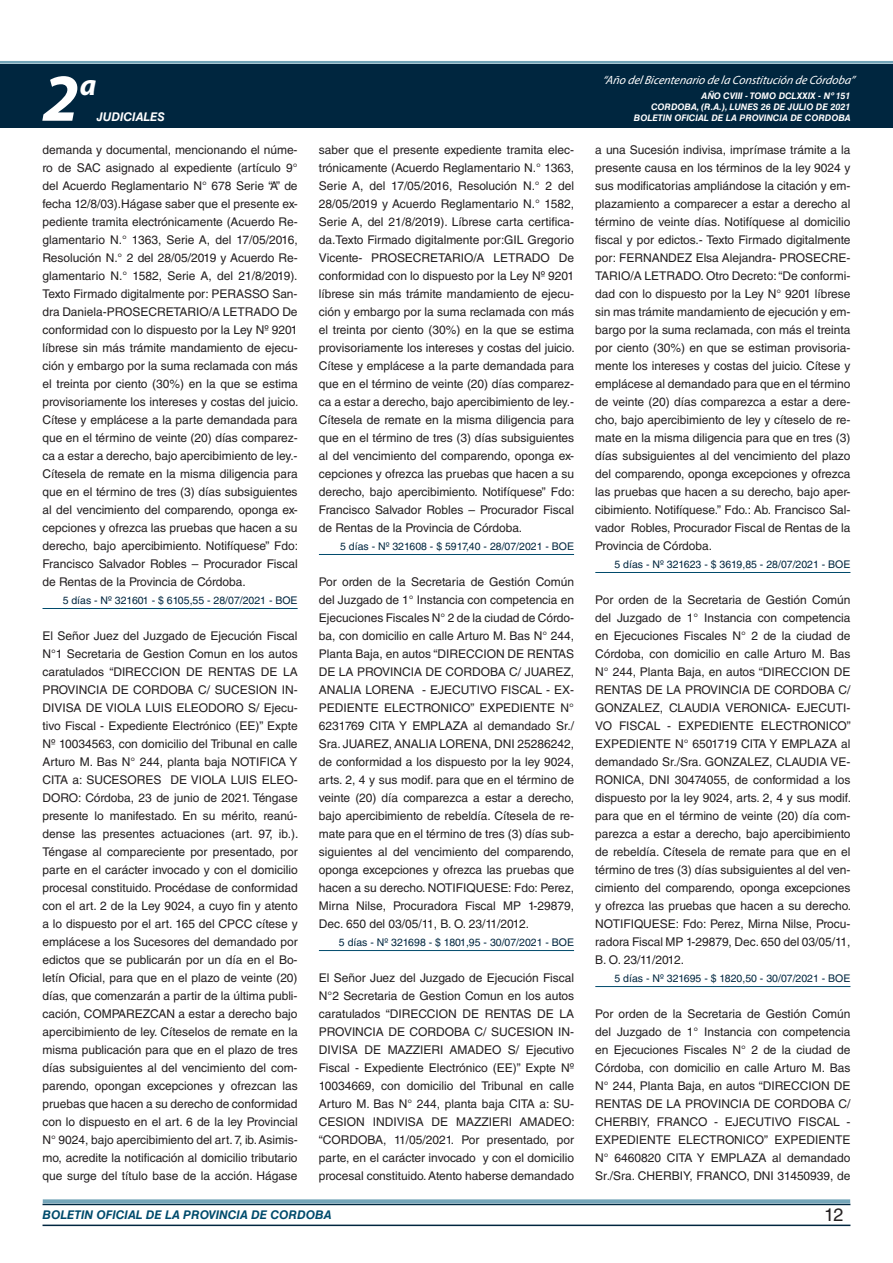
<style>
.page{position:relative;width:893px;height:1263px;background:#fff}
.page>*{position:absolute;margin:0;border:0;box-sizing:border-box;transform-origin:0 0}
.t1{font:italic 700 67.5px "Myriad Pro";color:#fff}
.t2{font:italic 700 30px "Myriad Pro";color:#fff}
.t3{font:18px "Helvetica LT Std";color:#231f20}
.t4{font:12px/18px "Helvetica LT Std";color:#231f20;text-align:justify}
.t5{font:italic 12px "Myriad Pro";color:#fff}
.t6{font:italic 700 12px "Helvetica LT Std";color:#004b6c}
.t7{font:italic 700 12px "Helvetica LT Std";color:#fff}
.t8{font:10.5px "Helvetica LT Std";color:#00263f}
.t9{font:italic 700 9px/10.8px "Helvetica LT Std";color:#fff;text-align:right}
</style>
<div class="page">
<div style="left:0;top:61px;width:893px;height:6px;background:#fff;opacity:.75"></div>
<div style="left:0;top:64px;width:893px;height:64px;background:#00263f"></div>
<hr style="left:43px;top:1224px;width:807px;height:2px;background:#00263f">
<div style="left:42px;top:1198px;width:809px;height:8px;background:#fff;opacity:.75"></div>
<hr style="left:43px;top:608px;width:255px;height:1px;background:#004b6c">
<hr style="left:319px;top:554px;width:255px;height:1px;background:#004b6c">
<hr style="left:319px;top:950px;width:255px;height:1px;background:#004b6c">
<hr style="left:595px;top:572px;width:255px;height:1px;background:#004b6c">
<hr style="left:595px;top:986px;width:255px;height:1px;background:#004b6c">
<p class="t5" style="left:603px;top:72px;width:254px">“Año delBicentenario de la Constitución de Córdoba”</p>
<h1 class="t1" style="left:43px;top:54px;width:38px">2</h1>
<h2 class="t2" style="left:80px;top:66px;width:18px">a</h2>
<p class="t9" style="left:651px;top:91px;width:201px">AÑO CVIII - TOMO DCLXXIX - Nº 151<br>CORDOBA, (R.A.), LUNES 26 DE JULIO DE 2021</p>
<p class="t7" style="left:97px;top:110px;width:70px">JUDICIALES</p>
<p class="t9" style="left:634px;top:112px;width:218px">BOLETIN OFICIAL DE LA PROVINCIA DE CORDOBA</p>
<p class="t4" style="left:43px;top:141px;width:257px">demanda y documental, mencionando el núme&shy;ro de SAC asignado al expediente (artículo 9° del Acuerdo Reglamentario N° 678 Serie “A” de fecha 12/8/03).Hágase saber que el presente ex&shy;pediente tramita electrónicamente (Acuerdo Re&shy;glamentario N.° 1363, Serie A, del 17/05/2016, Resolución N.° 2 del 28/05/2019 y Acuerdo Re&shy;glamentario N.° 1582, Serie A, del 21/8/2019).<br>Texto Firmado digitalmente por: PERASSO San&shy;dra Daniela-PROSECRETARIO/A LETRADO De conformidad con lo dispuesto por la Ley Nº 9201 líbrese sin más trámite mandamiento de ejecu&shy;ción y embargo por la suma reclamada con más el treinta por ciento (30%) en la que se estima provisoriamente los intereses y costas del juicio.<br>Cítese y emplácese a la parte demandada para que en el término de veinte (20) días comparez&shy;ca a estar a derecho, bajo apercibimiento de ley.- Cítesela de remate en la misma diligencia para que en el término de tres (3) días subsiguientes al del vencimiento del comparendo, oponga ex&shy;cepciones y ofrezca las pruebas que hacen a su derecho, bajo apercibimiento. Notifíquese” Fdo:<br>Francisco Salvador Robles – Procurador Fiscal de Rentas de la Provincia de Córdoba.</p>
<p class="t8" style="left:63px;top:594px;width:236px">5 días - Nº 321601 - $ 6105,55 - 28/07/2021 - BOE</p>
<p class="t4" style="left:43px;top:627px;width:257px">El Señor Juez del Juzgado de Ejecución Fiscal N°1 Secretaria de Gestion Comun en los autos caratulados “DIRECCION DE RENTAS DE LA PROVINCIA DE CORDOBA C/ SUCESION IN-DIVISA DE VIOLA LUIS ELEODORO S/ Ejecu&shy;tivo Fiscal - Expediente Electrónico (EE)” Expte Nº 10034563, con domicilio del Tribunal en calle Arturo M. Bas N° 244, planta baja NOTIFICA Y CITA a: SUCESORES DE VIOLA LUIS ELEO-DORO: Córdoba, 23 de junio de 2021. Téngase presente lo manifestado. En su mérito, reanú&shy;dense las presentes actuaciones (art. 97, ib.).<br>Téngase al compareciente por presentado, por parte en el carácter invocado y con el domicilio procesal constituido. Procédase de conformidad con el art. 2 de la Ley 9024, a cuyo fin y atento a lo dispuesto por el art. 165 del CPCC cítese y emplácese a los Sucesores del demandado por edictos que se publicarán por un día en el Bo&shy;letín Oficial, para que en el plazo de veinte (20) días, que comenzarán a partir de la última publi&shy;cación, COMPAREZCAN a estar a derecho bajo apercibimiento de ley. Cíteselos de remate en la misma publicación para que en el plazo de tres días subsiguientes al del vencimiento del com&shy;parendo, opongan excepciones y ofrezcan las pruebas que hacen a su derecho de conformidad con lo dispuesto en el art. 6 de la ley Provincial N° 9024, bajo apercibimiento del art. 7, ib. Asimis&shy;mo, acredite la notificación al domicilio tributario que surge del título base de la acción. Hágase</p>
<p class="t4" style="left:319px;top:141px;width:257px">saber que el presente expediente tramita elec&shy;trónicamente (Acuerdo Reglamentario N.° 1363, Serie A, del 17/05/2016, Resolución N.° 2 del 28/05/2019 y Acuerdo Reglamentario N.° 1582, Serie A, del 21/8/2019). Líbrese carta certifica&shy;da.Texto Firmado digitalmente por:GIL Gregorio Vicente- PROSECRETARIO/A LETRADO De conformidad con lo dispuesto por la Ley Nº 9201 líbrese sin más trámite mandamiento de ejecu&shy;ción y embargo por la suma reclamada con más el treinta por ciento (30%) en la que se estima provisoriamente los intereses y costas del juicio.<br>Cítese y emplácese a la parte demandada para que en el término de veinte (20) días comparez&shy;ca a estar a derecho, bajo apercibimiento de ley.- Cítesela de remate en la misma diligencia para que en el término de tres (3) días subsiguientes al del vencimiento del comparendo, oponga ex&shy;cepciones y ofrezca las pruebas que hacen a su derecho, bajo apercibimiento. Notifíquese” Fdo:<br>Francisco Salvador Robles – Procurador Fiscal de Rentas de la Provincia de Córdoba.</p>
<p class="t8" style="left:340px;top:540px;width:235px">5 días - Nº 321608 - $ 5917,40 - 28/07/2021 - BOE</p>
<p class="t4" style="left:319px;top:573px;width:257px">Por orden de la Secretaria de Gestión Común del Juzgado de 1° Instancia con competencia en Ejecuciones Fiscales N° 2 de la ciudad de Córdo&shy;ba, con domicilio en calle Arturo M. Bas N° 244, Planta Baja, en autos “DIRECCION DE RENTAS DE LA PROVINCIA DE CORDOBA C/ JUAREZ, ANALIA LORENA - EJECUTIVO FISCAL - EX-PEDIENTE ELECTRONICO” EXPEDIENTE N° 6231769 CITA Y EMPLAZA al demandado Sr./ Sra. JUAREZ, ANALIA LORENA, DNI 25286242, de conformidad a los dispuesto por la ley 9024, arts. 2, 4 y sus modif. para que en el término de veinte (20) día comparezca a estar a derecho, bajo apercibimiento de rebeldía. Cítesela de re&shy;mate para que en el término de tres (3) días sub&shy;siguientes al del vencimiento del comparendo, oponga excepciones y ofrezca las pruebas que hacen a su derecho. NOTIFIQUESE: Fdo: Perez, Mirna Nilse, Procuradora Fiscal MP 1-29879, Dec. 650 del 03/05/11, B. O. 23/11/2012.</p>
<p class="t8" style="left:339px;top:936px;width:237px">5 días - Nº 321698 - $ 1801,95 - 30/07/2021 - BOE</p>
<p class="t4" style="left:319px;top:969px;width:257px">El Señor Juez del Juzgado de Ejecución Fiscal N°2 Secretaria de Gestion Comun en los autos caratulados “DIRECCION DE RENTAS DE LA PROVINCIA DE CORDOBA C/ SUCESION IN-DIVISA DE MAZZIERI AMADEO S/ Ejecutivo Fiscal - Expediente Electrónico (EE)” Expte Nº 10034669, con domicilio del Tribunal en calle Arturo M. Bas N° 244, planta baja CITA a: SU-CESION INDIVISA DE MAZZIERI AMADEO: “CORDOBA, 11/05/2021. Por presentado, por parte, en el carácter invocado y con el domicilio procesal constituido. Atento haberse demandado</p>
<p class="t4" style="left:595px;top:141px;width:257px">a una Sucesión indivisa, imprímase trámite a la presente causa en los términos de la ley 9024 y sus modificatorias ampliándose la citación y em&shy;plazamiento a comparecer a estar a derecho al término de veinte días. Notifíquese al domicilio fiscal y por edictos.- Texto Firmado digitalmente por: FERNANDEZ Elsa Alejandra- PROSECRE-TARIO/A LETRADO. Otro Decreto: “De conformi&shy;dad con lo dispuesto por la Ley N° 9201 líbrese sin mas trámite mandamiento de ejecución y em&shy;bargo por la suma reclamada, con más el treinta por ciento (30%) en que se estiman provisoria&shy;mente los intereses y costas del juicio. Cítese y emplácese al demandado para que en el término de veinte (20) días comparezca a estar a dere&shy;cho, bajo apercibimiento de ley y cíteselo de re&shy;mate en la misma diligencia para que en tres (3) días subsiguientes al del vencimiento del plazo del comparendo, oponga excepciones y ofrezca las pruebas que hacen a su derecho, bajo aper&shy;cibimiento. Notifíquese.” Fdo.: Ab. Francisco Sal&shy;vador Robles, Procurador Fiscal de Rentas de la Provincia de Córdoba.</p>
<p class="t8" style="left:615px;top:558px;width:237px">5 días - Nº 321623 - $ 3619,85 - 28/07/2021 - BOE</p>
<p class="t4" style="left:595px;top:591px;width:257px">Por orden de la Secretaria de Gestión Común del Juzgado de 1° Instancia con competencia en Ejecuciones Fiscales N° 2 de la ciudad de Córdoba, con domicilio en calle Arturo M. Bas N° 244, Planta Baja, en autos “DIRECCION DE RENTAS DE LA PROVINCIA DE CORDOBA C/ GONZALEZ, CLAUDIA VERONICA- EJECUTI-VO FISCAL - EXPEDIENTE ELECTRONICO” EXPEDIENTE N° 6501719 CITA Y EMPLAZA al demandado Sr./Sra. GONZALEZ, CLAUDIA VE-RONICA, DNI 30474055, de conformidad a los dispuesto por la ley 9024, arts. 2, 4 y sus modif. para que en el término de veinte (20) día com&shy;parezca a estar a derecho, bajo apercibimiento de rebeldía. Cítesela de remate para que en el término de tres (3) días subsiguientes al del ven&shy;cimiento del comparendo, oponga excepciones y ofrezca las pruebas que hacen a su derecho.<br>NOTIFIQUESE: Fdo: Perez, Mirna Nilse, Procu&shy;radora Fiscal MP 1-29879, Dec. 650 del 03/05/11, B. O. 23/11/2012.</p>
<p class="t8" style="left:615px;top:972px;width:237px">5 días - Nº 321695 - $ 1820,50 - 30/07/2021 - BOE</p>
<p class="t4" style="left:595px;top:1005px;width:257px">Por orden de la Secretaria de Gestión Común del Juzgado de 1° Instancia con competencia en Ejecuciones Fiscales N° 2 de la ciudad de Córdoba, con domicilio en calle Arturo M. Bas N° 244, Planta Baja, en autos “DIRECCION DE RENTAS DE LA PROVINCIA DE CORDOBA C/ CHERBIY, FRANCO - EJECUTIVO FISCAL - EXPEDIENTE ELECTRONICO” EXPEDIENTE N° 6460820 CITA Y EMPLAZA al demandado Sr./Sra. CHERBIY, FRANCO, DNI 31450939, de</p>
<p class="t6" style="left:43px;top:1208px;width:290px">BOLETIN OFICIAL DE LA PROVINCIA DE CORDOBA</p>
<h3 class="t3" style="left:824px;top:1204px;width:21px">12</h3>
</div>
